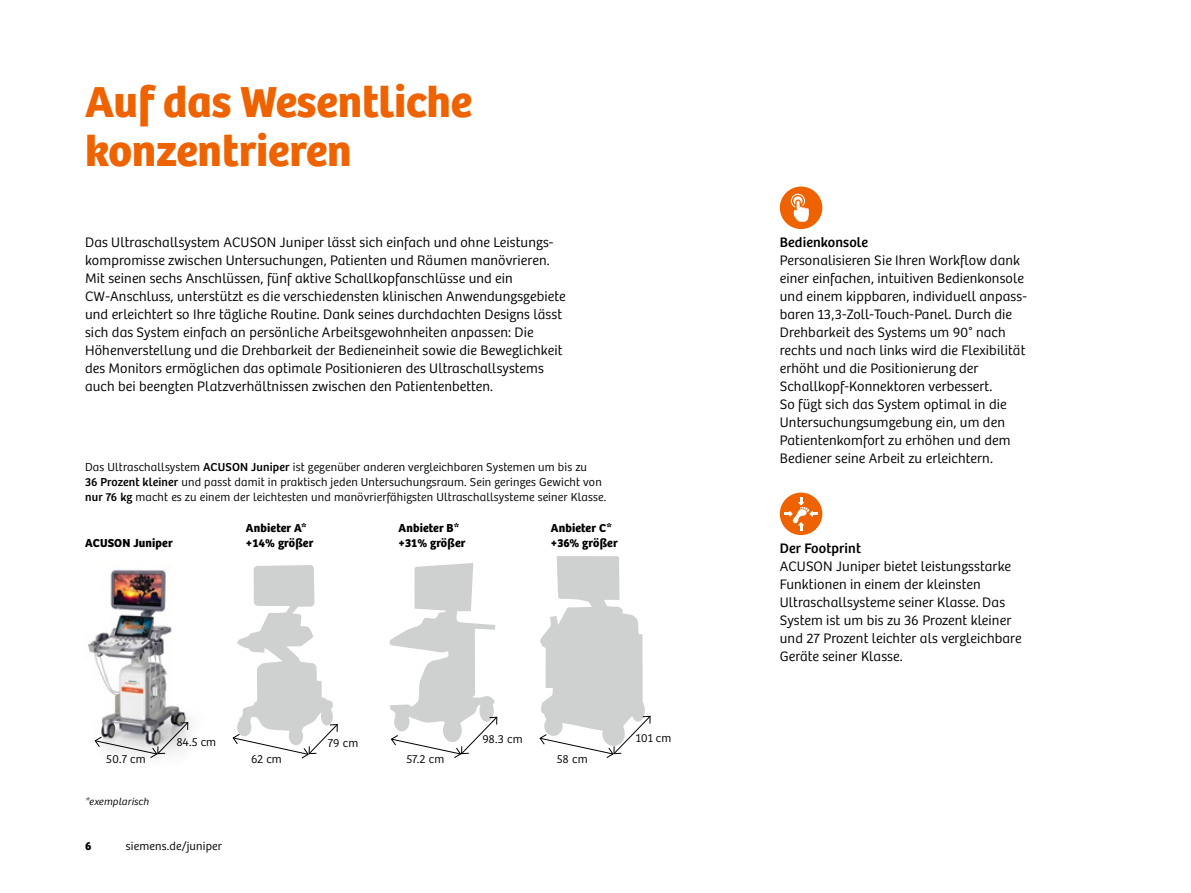
<style>
.page{position:relative;width:1191px;height:893px;background:#fff}
.page>*{position:absolute;margin:0;border:0;box-sizing:border-box;transform-origin:0 0}
.t1{font:45px/49.5px "Bree SH Headline Regular";color:#ee6300}
.t2{font:14.25px/18px "Bree SH Text Light";letter-spacing:.01em;color:#000}
.t3{font:14.25px "Bree SH Text Regular";letter-spacing:.01em;color:#000}
.t4{font:12px/15px "Bree SH Text Light";letter-spacing:.015em;color:#000}
.t5{font:12px/15px "Bree SH Text Bold";letter-spacing:.015em;color:#000}
.t6{font:italic 10.5px "Bree SH Text Light";letter-spacing:.02em;color:#000}
.s1{font-family:"Bree SH Text Regular"}
</style>
<div class="page">
<div style="left:780px;top:493px;width:42px;height:42px;background:#ee6300;border-radius:50%"></div>
<svg style="left:784px;top:497px;width:33px;height:33px"></svg>
<div style="left:780px;top:187px;width:42px;height:42px;background:#ee6300;border-radius:50%"></div>
<svg style="left:790px;top:194px;width:19px;height:28px"></svg>
<img style="left:88px;top:568px;width:103px;height:165px">
<svg style="left:94px;top:721px;width:95px;height:38px"></svg>
<svg style="left:232px;top:565px;width:106px;height:194px"></svg>
<svg style="left:389px;top:563px;width:109px;height:195px"></svg>
<svg style="left:539px;top:556px;width:112px;height:202px"></svg>
<h1 class="t1" style="left:85px;top:77px;width:388px">Auf das Wesentliche konzentrieren</h1>
<p class="t2" style="left:85px;top:233px;width:482px">Das Ultraschallsystem ACUSON Juniper lässt sich einfach und ohne Leistungs&shy;kompromisse zwischen Untersuchungen, Patienten und Räumen manövrieren.<br>Mit seinen sechs Anschlüssen, fünf aktive Schallkopfanschlüsse und ein CW-Anschluss, unterstützt es die verschiedensten klinischen Anwendungsgebiete und erleichtert so Ihre tägliche Routine. Dank seines durchdachten Designs lässt sich das System einfach an persönliche Arbeitsgewohnheiten anpassen: Die Höhenverstellung und die Drehbarkeit der Bedieneinheit sowie die Beweglichkeit des Monitors ermöglichen das optimale Positionieren des Ultraschallsystems auch bei beengten Platzverhältnissen zwischen den Patientenbetten.</p>
<p class="t4" style="left:85px;top:460px;width:522px">Das Ultraschallsystem <span class="s1">ACUSON Juniper</span> ist gegenüber anderen vergleichbaren Systemen um bis zu<br><span class="s1">36 Prozent kleiner</span> und passt damit in praktisch jeden Untersuchungsraum. Sein geringes Gewicht von <span class="s1">nur 76 kg</span> macht es zu einem der leichtesten und manövrierfähigsten Ultraschallsysteme seiner Klasse.</p>
<p class="t5" style="left:246px;top:521px;width:62px">Anbieter A*</p>
<p class="t5" style="left:85px;top:536px;width:89px">ACUSON Juniper</p>
<p class="t5" style="left:246px;top:536px;width:69px">+14% größer</p>
<p class="t5" style="left:398px;top:521px;width:69px">Anbieter B* +31% größer</p>
<p class="t5" style="left:551px;top:521px;width:68px">Anbieter C* +36% größer</p>
<p class="t4" style="left:106px;top:752px;width:41px">50.7 cm</p>
<p class="t4" style="left:176px;top:734px;width:41px">84.5 cm</p>
<p class="t6" style="left:85px;top:796px;width:65px">*exemplarisch</p>
<p class="t5" style="left:85px;top:839px;width:8px">6</p>
<p class="t4" style="left:126px;top:839px;width:98px">siemens.de/juniper</p>
<p class="t4" style="left:251px;top:752px;width:32px">62 cm</p>
<p class="t4" style="left:328px;top:735px;width:32px">79 cm</p>
<p class="t4" style="left:406px;top:752px;width:39px">57.2 cm</p>
<p class="t4" style="left:482px;top:732px;width:42px">98.3 cm</p>
<p class="t4" style="left:557px;top:752px;width:32px">58 cm</p>
<p class="t4" style="left:636px;top:731px;width:37px">101 cm</p>
<p class="t3" style="left:780px;top:234px;width:90px">Bedienkonsole</p>
<p class="t2" style="left:780px;top:252px;width:249px">Personalisieren Sie Ihren Workflow dank einer einfachen, intuitiven Bedienkonsole und einem kippbaren, individuell anpass&shy;baren 13,3-Zoll-Touch-Panel. Durch die Drehbarkeit des Systems um 90° nach rechts und nach links wird die Flexibilität erhöht und die Positionierung der Schallkopf-Konnektoren verbessert.<br>So fügt sich das System optimal in die Untersuchungsumgebung ein, um den Patientenkomfort zu erhöhen und dem Bediener seine Arbeit zu erleichtern.</p>
<p class="t3" style="left:780px;top:540px;width:83px">Der Footprint</p>
<p class="t2" style="left:780px;top:557px;width:243px">ACUSON Juniper bietet leistungsstarke Funktionen in einem der kleinsten Ultraschallsysteme seiner Klasse. Das System ist um bis zu 36 Prozent kleiner und 27 Prozent leichter als vergleichbare Geräte seiner Klasse.</p>
</div>
